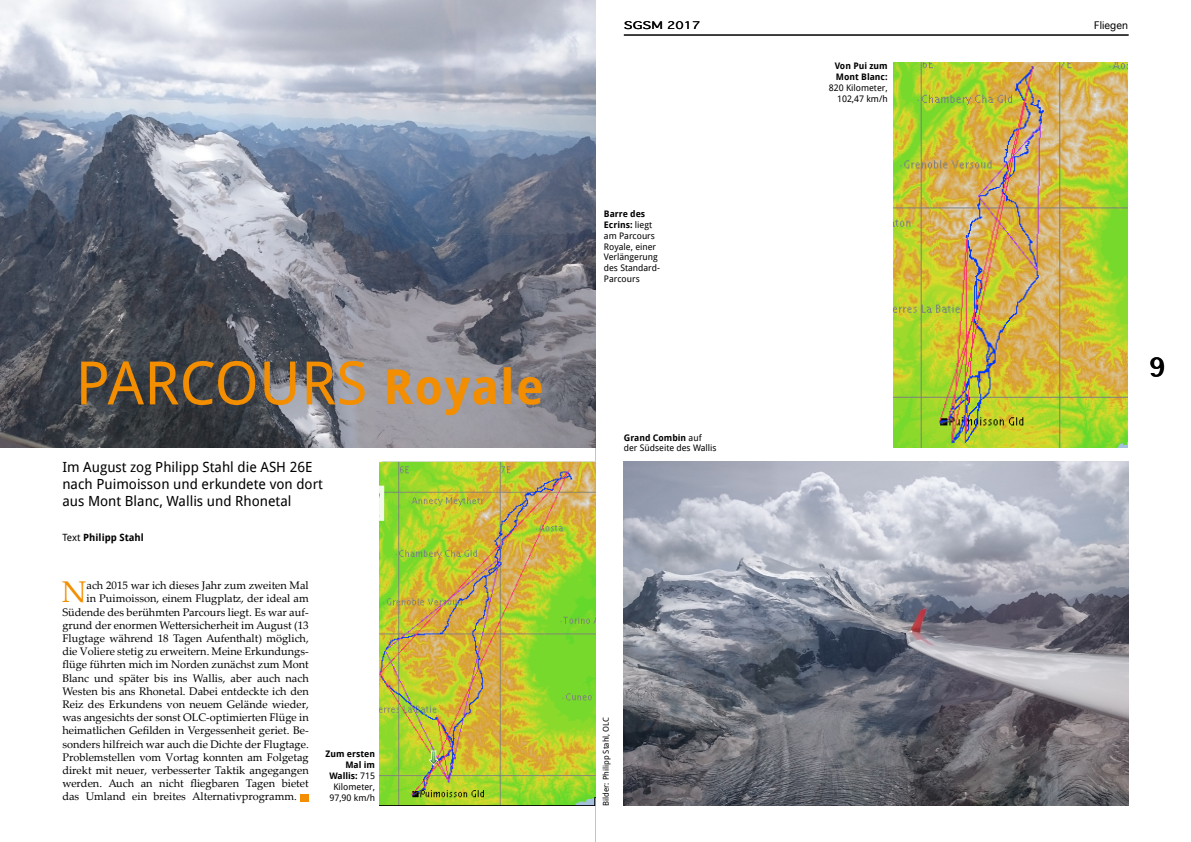
<style>
.page{position:relative;width:1191px;height:842px;background:#fff}
.page>*{position:absolute;margin:0;border:0;box-sizing:border-box;transform-origin:0 0}
.t1{font:60px "Droid Sans";color:#f28e00}
.t2{font:30px "Palatino Linotype";color:#f28e00}
.t3{font:700 24px "Thonburi";color:#000}
.t4{font:14px/16.8px "Droid Sans";color:#000}
.t5{font:11px "Palatino Linotype";color:#000}
.t6{font:700 10px "Droid Sans";color:#000}
.t7{font:300 10px "Thonburi";color:#000;scale:1.46 1}
.t8{font:300 10px "Thonburi";color:#000}
.t9{font:9px/10.8px "Droid Sans";color:#000}
.t10{font:700 9px/10.8px "Droid Sans";color:#000}
.t11{font:8px "Droid Sans";color:#000}
.s1{font-weight:700;font-size:48px}
.s2{font-weight:400}
.s3{font-weight:700}
</style>
<div class="page">
<hr style="left:595px;top:0;width:1px;height:842px;background:#c4c4c4">
<hr style="left:624px;top:35px;width:504px;height:1px;background:#000">
<div style="left:300px;top:793px;width:9px;height:8px;background:#f28e00"></div>
<img style="left:379px;top:461px;width:216px;height:345px">
<img style="left:893px;top:62px;width:234px;height:386px">
<img style="left:0;top:0;width:595px;height:448px">
<img style="left:624px;top:461px;width:504px;height:345px">
<p class="t7" style="left:624px;top:20px;width:54px">SGSM 2017</p>
<h1 class="t1" style="left:75px;top:342px;width:470px">PARCOURS <span class="s1">Royale</span></h1>
<p class="t4" style="left:62px;top:458px;width:262px">Im August zog Philipp Stahl die ASH 26E nach Puimoisson und erkundete von dort aus Mont Blanc, Wallis und Rhonetal</p>
<p class="t6" style="left:62px;top:530px;width:83px"><span class="s2">Text</span> Philipp Stahl</p>
<h2 class="t2" style="left:62px;top:571px;width:26px">N</h2>
<p class="t5" style="left:87px;top:578px;width:224px">ach 2015 war ich dieses Jahr zum zweiten Mal</p>
<p class="t5" style="left:87px;top:591px;width:224px">in Puimoisson, einem Flugplatz, der ideal am</p>
<p class="t5" style="left:62px;top:604px;width:248px">Südende des berühmten Parcours liegt. Es war auf-</p>
<p class="t5" style="left:62px;top:617px;width:248px">grund der enormen Wettersicherheit im August (13</p>
<p class="t5" style="left:62px;top:630px;width:248px">Flugtage während 18 Tagen Aufenthalt) möglich,</p>
<p class="t5" style="left:62px;top:644px;width:248px">die Voliere stetig zu erweitern. Meine Erkundungs-</p>
<p class="t5" style="left:62px;top:657px;width:248px">flüge führten mich im Norden zunächst zum Mont</p>
<p class="t5" style="left:62px;top:670px;width:248px">Blanc und später bis ins Wallis, aber auch nach</p>
<p class="t5" style="left:62px;top:683px;width:248px">Westen bis ans Rhonetal. Dabei entdeckte ich den</p>
<p class="t5" style="left:62px;top:696px;width:248px">Reiz des Erkundens von neuem Gelände wieder,</p>
<p class="t5" style="left:62px;top:710px;width:248px">was angesichts der sonst OLC-optimierten Flüge in</p>
<p class="t5" style="left:62px;top:723px;width:248px">heimatlichen Gefilden in Vergessenheit geriet. Be-</p>
<p class="t5" style="left:62px;top:736px;width:248px">sonders hilfreich war auch die Dichte der Flugtage.</p>
<p class="t5" style="left:62px;top:749px;width:248px">Problemstellen vom Vortag konnten am Folgetag</p>
<p class="t5" style="left:62px;top:762px;width:248px">direkt mit neuer, verbesserter Taktik angegangen</p>
<p class="t5" style="left:62px;top:776px;width:248px">werden. Auch an nicht fliegbaren Tagen bietet</p>
<p class="t5" style="left:62px;top:789px;width:236px">das Umland ein breites Alternativprogramm.</p>
<p class="t9" style="left:326px;top:748px;width:51px;text-align:right"><span class="s3">Zum ersten<br>Mal im<br>Wallis:</span> 715<br>Kilometer,<br>97,90 km/h</p>
<p class="t9" style="left:604px;top:208px;width:58px"><span class="s3">Barre des<br>Ecrins:</span> liegt am Parcours<br>Royale, einer<br>Verlängerung des Standard-<br>Parcours</p>
<p class="t9" style="left:624px;top:432px;width:94px"><span class="s3">Grand Combin</span> auf der Südseite des Wallis</p>
<p class="t11" style="left:600px;top:806px;width:91px;rotate:-90deg">Bilder: Philipp Stahl, OLC</p>
<p class="t10" style="left:834px;top:60px;width:54px">Von Pui zum<br>Mont Blanc:</p>
<p class="t9" style="left:828px;top:82px;width:60px;text-align:right">820 Kilometer,<br>102,47 km/h</p>
<p class="t8" style="left:1094px;top:20px;width:35px">Fliegen</p>
<h3 class="t3" style="left:1149px;top:353px;width:17px">9</h3>
</div>
